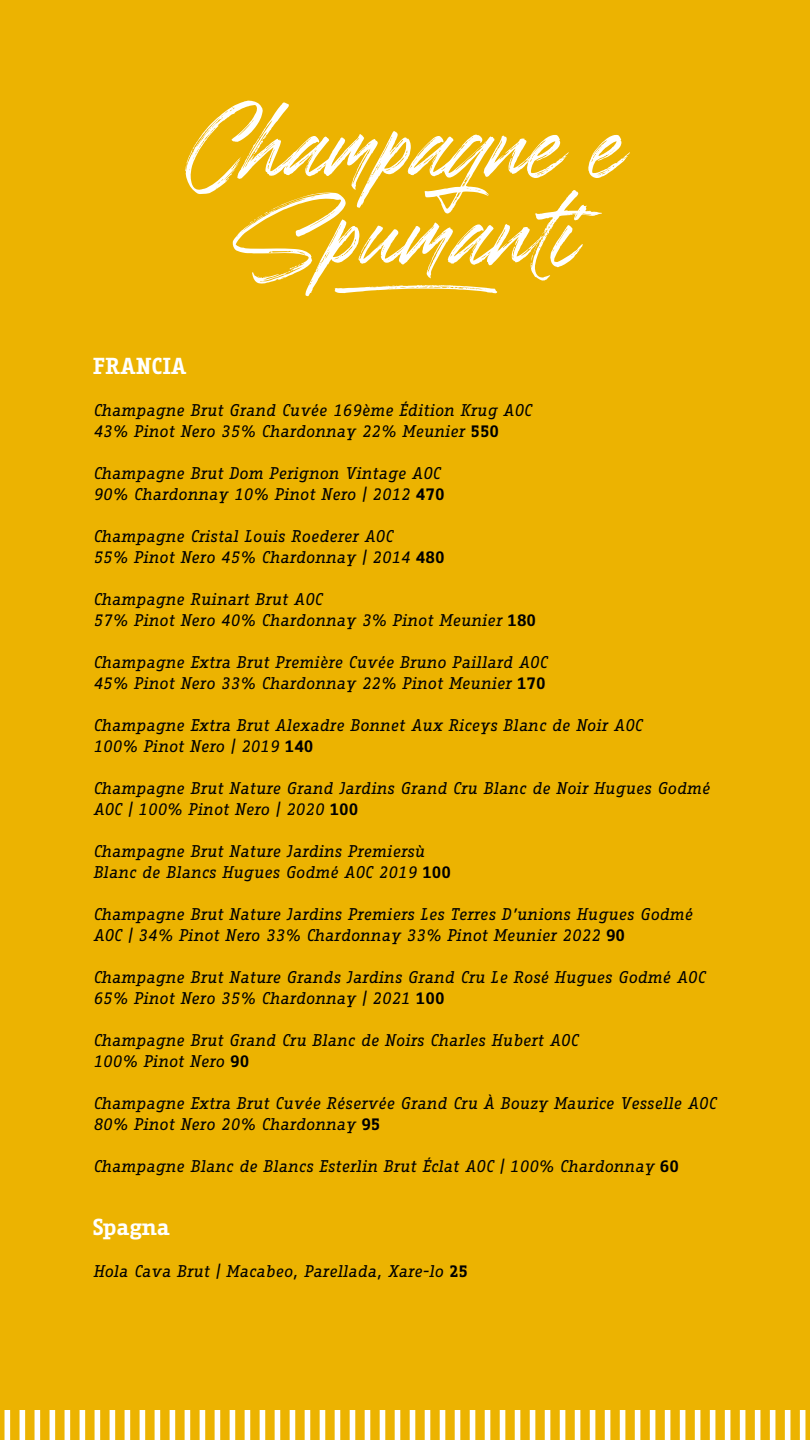
<style>
.page{position:relative;width:810px;height:1440px;background:#ecb301}
.page>*{position:absolute;margin:0;border:0;box-sizing:border-box;transform-origin:0 0}
.t1{font:111px/88.5px "Brushwell";color:#fff;text-align:center}
.t2{font:700 22.5px "Fago Office Serif";color:#fff}
.t3{font:italic 16.5px/21px "Fago Office Serif";color:#000}
.s1{font-weight:700;font-style:normal}
</style>
<div class="page">
<svg style="left:334px;top:285px;width:164px;height:8px"></svg>
<hr style="left:809px;top:1410px;width:1px;height:30px;background:#fff">
<div style="left:800px;top:1410px;width:5px;height:30px;background:#fff"></div>
<div style="left:785px;top:1410px;width:5px;height:30px;background:#fff"></div>
<div style="left:770px;top:1410px;width:5px;height:30px;background:#fff"></div>
<div style="left:755px;top:1410px;width:5px;height:30px;background:#fff"></div>
<div style="left:740px;top:1410px;width:5px;height:30px;background:#fff"></div>
<div style="left:725px;top:1410px;width:5px;height:30px;background:#fff"></div>
<div style="left:710px;top:1410px;width:5px;height:30px;background:#fff"></div>
<div style="left:695px;top:1410px;width:5px;height:30px;background:#fff"></div>
<div style="left:680px;top:1410px;width:5px;height:30px;background:#fff"></div>
<div style="left:665px;top:1410px;width:5px;height:30px;background:#fff"></div>
<div style="left:650px;top:1410px;width:5px;height:30px;background:#fff"></div>
<div style="left:635px;top:1410px;width:5px;height:30px;background:#fff"></div>
<div style="left:620px;top:1410px;width:5px;height:30px;background:#fff"></div>
<div style="left:605px;top:1410px;width:5px;height:30px;background:#fff"></div>
<div style="left:590px;top:1410px;width:5px;height:30px;background:#fff"></div>
<div style="left:575px;top:1410px;width:5px;height:30px;background:#fff"></div>
<div style="left:560px;top:1410px;width:5px;height:30px;background:#fff"></div>
<div style="left:545px;top:1410px;width:5px;height:30px;background:#fff"></div>
<div style="left:530px;top:1410px;width:5px;height:30px;background:#fff"></div>
<div style="left:515px;top:1410px;width:5px;height:30px;background:#fff"></div>
<div style="left:500px;top:1410px;width:5px;height:30px;background:#fff"></div>
<div style="left:485px;top:1410px;width:5px;height:30px;background:#fff"></div>
<div style="left:470px;top:1410px;width:5px;height:30px;background:#fff"></div>
<div style="left:455px;top:1410px;width:5px;height:30px;background:#fff"></div>
<div style="left:440px;top:1410px;width:5px;height:30px;background:#fff"></div>
<div style="left:425px;top:1410px;width:5px;height:30px;background:#fff"></div>
<div style="left:410px;top:1410px;width:5px;height:30px;background:#fff"></div>
<div style="left:395px;top:1410px;width:5px;height:30px;background:#fff"></div>
<div style="left:380px;top:1410px;width:5px;height:30px;background:#fff"></div>
<div style="left:365px;top:1410px;width:5px;height:30px;background:#fff"></div>
<div style="left:350px;top:1410px;width:5px;height:30px;background:#fff"></div>
<div style="left:335px;top:1410px;width:5px;height:30px;background:#fff"></div>
<div style="left:320px;top:1410px;width:5px;height:30px;background:#fff"></div>
<div style="left:305px;top:1410px;width:5px;height:30px;background:#fff"></div>
<div style="left:290px;top:1410px;width:5px;height:30px;background:#fff"></div>
<div style="left:275px;top:1410px;width:5px;height:30px;background:#fff"></div>
<div style="left:260px;top:1410px;width:5px;height:30px;background:#fff"></div>
<div style="left:245px;top:1410px;width:5px;height:30px;background:#fff"></div>
<div style="left:230px;top:1410px;width:5px;height:30px;background:#fff"></div>
<div style="left:215px;top:1410px;width:5px;height:30px;background:#fff"></div>
<div style="left:200px;top:1410px;width:5px;height:30px;background:#fff"></div>
<div style="left:185px;top:1410px;width:5px;height:30px;background:#fff"></div>
<div style="left:170px;top:1410px;width:5px;height:30px;background:#fff"></div>
<div style="left:155px;top:1410px;width:5px;height:30px;background:#fff"></div>
<div style="left:140px;top:1410px;width:5px;height:30px;background:#fff"></div>
<div style="left:125px;top:1410px;width:5px;height:30px;background:#fff"></div>
<div style="left:110px;top:1410px;width:5px;height:30px;background:#fff"></div>
<div style="left:95px;top:1410px;width:5px;height:30px;background:#fff"></div>
<div style="left:80px;top:1410px;width:5px;height:30px;background:#fff"></div>
<div style="left:65px;top:1410px;width:5px;height:30px;background:#fff"></div>
<div style="left:50px;top:1410px;width:5px;height:30px;background:#fff"></div>
<div style="left:35px;top:1410px;width:5px;height:30px;background:#fff"></div>
<div style="left:20px;top:1410px;width:5px;height:30px;background:#fff"></div>
<div style="left:5px;top:1410px;width:5px;height:30px;background:#fff"></div>
<hr style="left:0;top:1410px;width:1px;height:30px;background:#fff">
<h1 class="t1" style="left:184px;top:108px;width:443px">Champagne e<br>Spumanti</h1>
<h2 class="t2" style="left:93px;top:353px;width:95px">FRANCIA</h2>
<p class="t3" style="left:93px;top:400px;width:440px">Champagne Brut Grand Cuvée 169ème Édition Krug AOC<br>43% Pinot Nero 35% Chardonnay 22% Meunier <span class="s1">550</span></p>
<p class="t3" style="left:93px;top:463px;width:353px">Champagne Brut Dom Perignon Vintage AOC<br>90% Chardonnay 10% Pinot Nero | 2012 <span class="s1">470</span></p>
<p class="t3" style="left:93px;top:526px;width:353px">Champagne Cristal Louis Roederer AOC<br>55% Pinot Nero 45% Chardonnay | 2014 <span class="s1">480</span></p>
<p class="t3" style="left:93px;top:589px;width:445px">Champagne Ruinart Brut AOC<br>57% Pinot Nero 40% Chardonnay 3% Pinot Meunier <span class="s1">180</span></p>
<p class="t3" style="left:93px;top:652px;width:455px">Champagne Extra Brut Première Cuvée Bruno Paillard AOC<br>45% Pinot Nero 33% Chardonnay 22% Pinot Meunier <span class="s1">170</span></p>
<p class="t3" style="left:93px;top:715px;width:551px">Champagne Extra Brut Alexadre Bonnet Aux Riceys Blanc de Noir AOC<br>100% Pinot Nero | 2019 <span class="s1">140</span></p>
<p class="t3" style="left:93px;top:778px;width:618px">Champagne Brut Nature Grand Jardins Grand Cru Blanc de Noir Hugues Godmé<br>AOC | 100% Pinot Nero | 2020 <span class="s1">100</span></p>
<p class="t3" style="left:93px;top:841px;width:360px">Champagne Brut Nature Jardins Premiersù<br>Blanc de Blancs Hugues Godmé AOC 2019 <span class="s1">100</span></p>
<p class="t3" style="left:93px;top:904px;width:601px">Champagne Brut Nature Jardins Premiers Les Terres D’unions Hugues Godmé<br>AOC | 34% Pinot Nero 33% Chardonnay 33% Pinot Meunier 2022 <span class="s1">90</span></p>
<p class="t3" style="left:93px;top:967px;width:613px">Champagne Brut Nature Grands Jardins Grand Cru Le Rosé Hugues Godmé AOC<br>65% Pinot Nero 35% Chardonnay | 2021 <span class="s1">100</span></p>
<p class="t3" style="left:93px;top:1030px;width:486px">Champagne Brut Grand Cru Blanc de Noirs Charles Hubert AOC<br>100% Pinot Nero <span class="s1">90</span></p>
<p class="t3" style="left:93px;top:1093px;width:624px">Champagne Extra Brut Cuvée Réservée Grand Cru À Bouzy Maurice Vesselle AOC<br>80% Pinot Nero 20% Chardonnay <span class="s1">95</span></p>
<p class="t3" style="left:93px;top:1156px;width:588px">Champagne Blanc de Blancs Esterlin Brut Éclat AOC | 100% Chardonnay <span class="s1">60</span></p>
<h2 class="t2" style="left:93px;top:1214px;width:79px">Spagna</h2>
<p class="t3" style="left:93px;top:1261px;width:377px">Hola Cava Brut | Macabeo, Parellada, Xare-lo <span class="s1">25</span></p>
</div>
